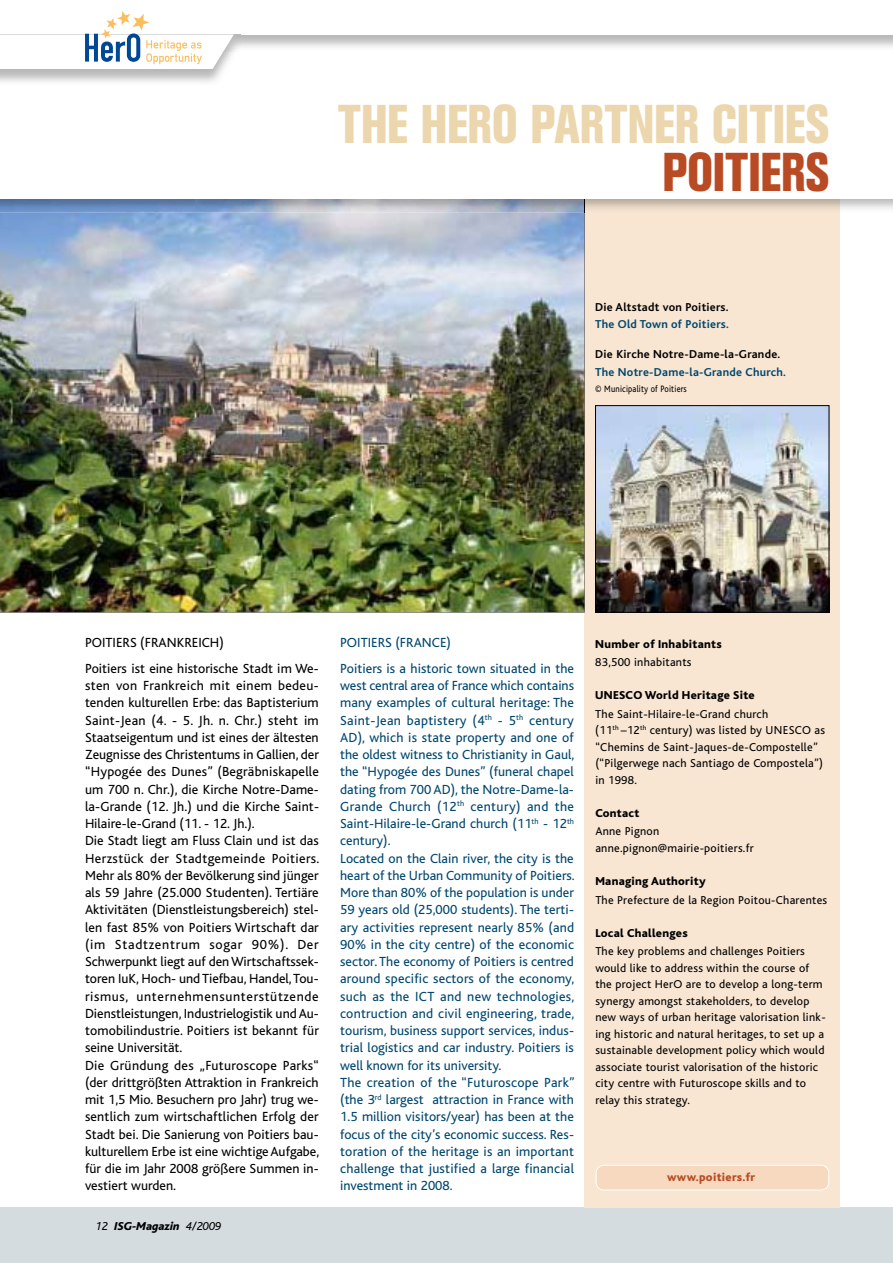
<style>
.page{position:relative;width:893px;height:1263px;background:#fff}
.page>*{position:absolute;margin:0;border:0;box-sizing:border-box;transform-origin:0 0}
.t1{font:800 condensed 54px "Akzidenz Grotesk BE";letter-spacing:-.01em;color:#ecd6ad;scale:.9 1}
.t2{font:800 condensed 54px "Akzidenz Grotesk BE";letter-spacing:-.01em;color:#b84a24;scale:.9 1}
.t3{font:13.8px/17.2px "Bliss";color:#000}
.t4{font:13.8px/17.2px "Bliss";letter-spacing:.005em;color:#00476e}
.t5{font:12px/16.5px "Bliss";letter-spacing:.02em;color:#000}
.t6{font:800 12px "Bliss";letter-spacing:.02em;color:#000}
.t7{font:700 12px "Bliss";letter-spacing:.02em;color:#000}
.t8{font:700 12px "Bliss";letter-spacing:.02em;color:#00476e}
.t9{font:italic 800 12px "Bliss";color:#000}
.t10{font:800 12px "Bliss";letter-spacing:.02em;color:#b84a24}
.t11{font:9.75px "Bliss";letter-spacing:.025em;color:#000;scale:.85 1}
.s1{font-weight:400}
</style>
<div class="page">
<div style="left:0;top:1208px;width:893px;height:55px;background:#d5dce0"></div>
<div style="left:585px;top:0;width:255px;height:1207px;background:#f8e6d3"></div>
<img style="left:0;top:213px;width:585px;height:399px">
<img style="left:597px;top:407px;width:230px;height:203px">
<div style="left:595px;top:405px;width:234px;height:207px;border:1px solid #000"></div>
<div style="left:596px;top:1165px;width:233px;height:25px;background:#f6d9bf;border-radius:8px"></div>
<div style="left:596px;top:1165px;width:233px;height:25px;border:1px solid #fff;border-radius:8px"></div>
<img style="left:585px;top:198px;width:308px;height:11px">
<img style="left:0;top:199px;width:584px;height:14px">
<svg style="left:584px;top:199px;width:1px;height:14px"></svg>
<div style="left:0;top:0;width:893px;height:198px;background:#fff"></div>
<svg style="left:0;top:11px;width:234px;height:58px"></svg>
<h1 class="t1" style="left:338px;top:92px;width:547px">THE HERO PARTNER CITIES</h1>
<h1 class="t2" style="left:662px;top:141px;width:187px">POITIERS</h1>
<p class="t7" style="left:595px;top:301px;width:135px">Die Altstadt von Poitiers.</p>
<p class="t8" style="left:595px;top:318px;width:135px">The Old Town of Poitiers.</p>
<p class="t7" style="left:595px;top:348px;width:186px">Die Kirche Notre-Dame-la-Grande.</p>
<p class="t8" style="left:595px;top:365px;width:192px">The Notre-Dame-la-Grande Church.</p>
<p class="t11" style="left:595px;top:383px;width:109px">© Municipality of Poitiers</p>
<p class="t3" style="left:85px;top:630px;width:235px;line-height:25.5px">POITIERS (FRANKREICH)<br>Poitiers ist eine historische Stadt im We-</p>
<p class="t3" style="left:85px;top:677px;width:236px">sten von Frankreich mit einem bedeu&shy;tenden kulturellen Erbe: das Baptisterium Saint-Jean (4. - 5. Jh. n. Chr.) steht im Staatseigentum und ist eines der ältesten Zeugnisse des Christentums in Gallien, der “Hypogée des Dunes” (Begräbniskapelle um 700 n. Chr.), die Kirche Notre-Dame&shy;la-Grande (12. Jh.) und die Kirche Saint-Hilaire-le-Grand (11. - 12. Jh.).<br>Die Stadt liegt am Fluss Clain und ist das Herzstück der Stadtgemeinde Poitiers.<br>Mehr als 80% der Bevölkerung sind jünger als 59 Jahre (25.000 Studenten). Tertiäre Aktivitäten (Dienstleistungsbereich) stel&shy;len fast 85% von Poitiers Wirtschaft dar (im Stadtzentrum sogar 90%). Der Schwerpunkt liegt auf den Wirtschaftssek&shy;toren IuK, Hoch- und Tiefbau, Handel, Tou&shy;rismus, unternehmensunterstützende Dienstleistungen, Industrielogistik und Au&shy;tomobilindustrie. Poitiers ist bekannt für seine Universität.<br>Die Gründung des „Futuroscope Parks“ (der drittgrößten Attraktion in Frankreich mit 1,5 Mio. Besuchern pro Jahr) trug we&shy;sentlich zum wirtschaftlichen Erfolg der Stadt bei. Die Sanierung von Poitiers bau&shy;kulturellem Erbe ist eine wichtige Aufgabe, für die im Jahr 2008 größere Summen in&shy;vestiert wurden.</p>
<p class="t9" style="left:96px;top:1220px;width:127px"><span class="s1">12</span> ISG-Magazin <span class="s1">4/2009</span></p>
<p class="t4" style="left:340px;top:630px;width:235px;line-height:25.5px">POITIERS (FRANCE)<br>Poitiers is a historic town situated in the</p>
<p class="t4" style="left:340px;top:677px;width:236px">west central area of France which contains many examples of cultural heritage: The Saint-Jean baptistery (4<sup>th</sup> - 5<sup>th</sup> century AD), which is state property and one of the oldest witness to Christianity in Gaul, the “Hypogée des Dunes” (funeral chapel dating from 700 AD), the Notre-Dame-la-Grande Church (12<sup>th</sup> century) and the Saint-Hilaire-le-Grand church (11<sup>th</sup> - 12<sup>th </sup>century).<br>Located on the Clain river, the city is the heart of the Urban Community of Poitiers.<br>More than 80% of the population is under 59 years old (25,000 students). The terti&shy;ary activities represent nearly 85% (and 90% in the city centre) of the economic sector. The economy of Poitiers is centred around specific sectors of the economy, such as the ICT and new technologies, contruction and civil engineering, trade, tourism, business support services, indus&shy;trial logistics and car industry. Poitiers is well known for its university.<br>The creation of the “Futuroscope Park” (the 3<sup>rd</sup> largest attraction in France with 1.5 million visitors/year) has been at the focus of the city’s economic success. Res&shy;toration of the heritage is an important challenge that justified a large financial investment in 2008.</p>
<p class="t6" style="left:595px;top:637px;width:128px">Number of Inhabitants</p>
<p class="t5" style="left:595px;top:654px;width:98px">83,500 inhabitants</p>
<p class="t6" style="left:595px;top:689px;width:161px">UNESCO World Heritage Site</p>
<p class="t5" style="left:595px;top:706px;width:231px">The Saint-Hilaire-le-Grand church<br>(11<sup>th</sup> –12<sup>th</sup> century) was listed by UNESCO as “Chemins de Saint-Jaques-de-Compostelle” (“Pilgerwege nach Santiago de Compostela”) in 1998.</p>
<p class="t6" style="left:595px;top:807px;width:45px">Contact</p>
<p class="t5" style="left:595px;top:823px;width:160px">Anne Pignon anne.pignon@mairie-poitiers.fr</p>
<p class="t6" style="left:595px;top:875px;width:112px">Managing Authority</p>
<p class="t5" style="left:595px;top:891px;width:233px">The Prefecture de la Region Poitou-Charentes</p>
<p class="t6" style="left:595px;top:926px;width:94px">Local Challenges</p>
<p class="t5" style="left:595px;top:943px;width:232px">The key problems and challenges Poitiers would like to address within the course of the project HerO are to develop a long-term synergy amongst stakeholders, to develop new ways of urban heritage valorisation link&shy;ing historic and natural heritages, to set up a sustainable development policy which would associate tourist valorisation of the historic city centre with Futuroscope skills and to relay this strategy.</p>
<p class="t10" style="left:667px;top:1171px;width:90px">www.poitiers.fr</p>
</div>
